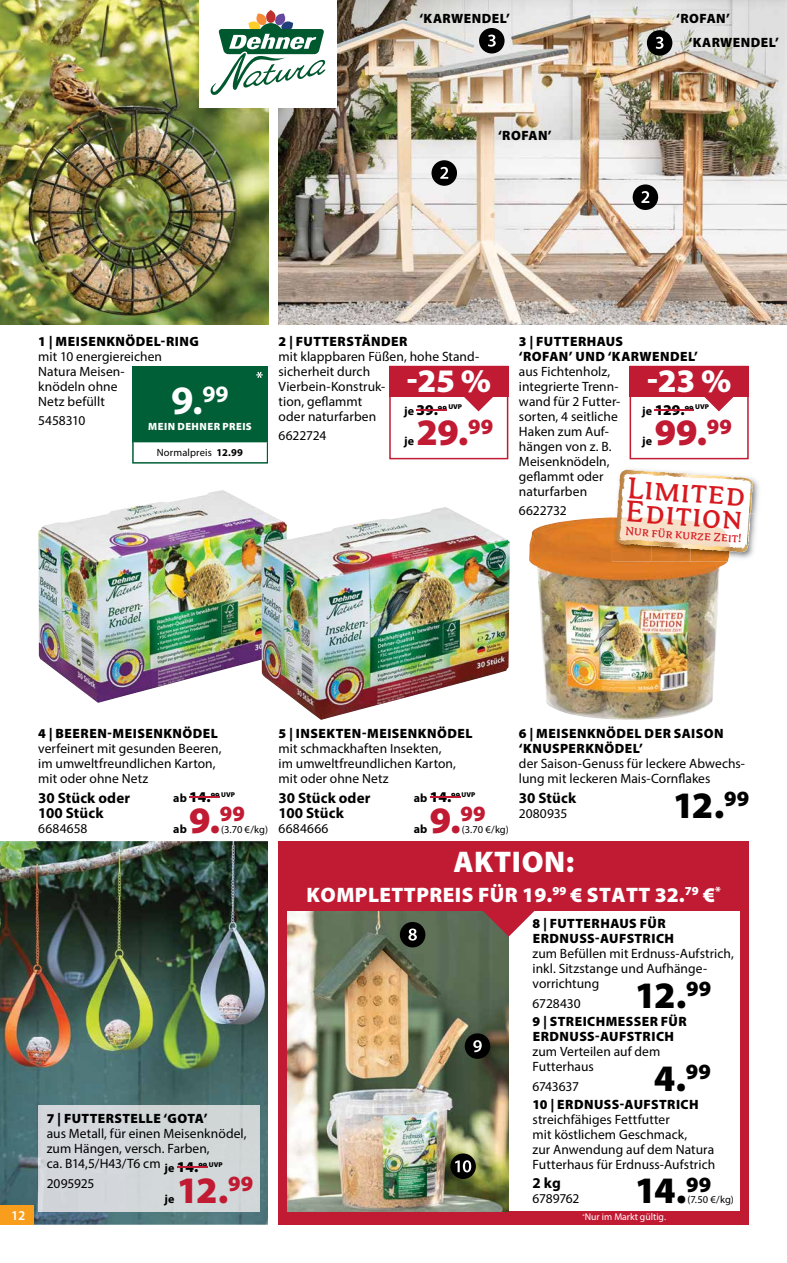
<style>
.page{position:relative;width:787px;height:1263px;background:#fff}
.page>*{position:absolute;margin:0;border:0;box-sizing:border-box;transform-origin:0 0}
.t1{font:700 40.5px "Myriad Pro";color:#fff}
.t2{font:900 37.5px "Myriad Pro";color:#c11a33}
.t3{font:900 37.5px "Myriad Pro";color:#000}
.t4{font:33.45px/23.4px "Avance Regular Caps";color:#d71920}
.t5{font:900 33px "Myriad Pro";color:#fff}
.t6{font:900 30px "Myriad Pro";letter-spacing:.02em;color:#fff}
.t7{font:900 21px "Myriad Pro";letter-spacing:.02em;color:#fff}
.t8{font:900 15px "Myriad Pro";color:#000}
.t9{font:700 15px/15px "Myriad Pro";letter-spacing:.005em;color:#000}
.t10{font:13.5px/15px "Myriad Pro";letter-spacing:.005em;color:#000}
.t11{font:900 13.5px/15px "Myriad Pro";letter-spacing:.035em;color:#000}
.t12{font:13.5px "Myriad Pro";letter-spacing:-.015em;color:#000}
.t13{font:13.5px "Myriad Pro";letter-spacing:-.025em;color:#000}
.t14{font:600 13.5px "Myriad Pro";color:#fff}
.t15{font:13.35px "Avance Regular Caps";color:#d71920}
.t16{font:700 12px "Myriad Pro";letter-spacing:.015em;color:#000}
.t17{font:10.5px "Myriad Pro";letter-spacing:.01em;color:#000}
.t18{font:900 10.5px "Myriad Pro";letter-spacing:.045em;color:#fff}
.t19{font:9.75px "Myriad Pro";color:#fff}
.s1{font-weight:700}
.s2{font-weight:700;font-size:12px}
</style>
<div class="page">
<div style="left:279px;top:841px;width:469px;height:384px;background:#c11a33"></div>
<div style="left:507px;top:910px;width:233px;height:301px;background:#fff"></div>
<img style="left:0;top:0;width:268px;height:324px">
<img style="left:279px;top:0;width:508px;height:325px">
<img style="left:529px;top:517px;width:198px;height:203px">
<img style="left:0;top:841px;width:268px;height:384px">
<img style="left:626px;top:469px;width:13px;height:1px">
<img style="left:752px;top:478px;width:7px;height:35px">
<img style="left:729px;top:513px;width:28px;height:46px">
<img style="left:612px;top:552px;width:39px;height:10px">
<img style="left:651px;top:552px;width:39px;height:10px">
<img style="left:690px;top:552px;width:39px;height:10px">
<svg style="left:612px;top:470px;width:140px;height:82px"></svg>
<div style="left:38px;top:1105px;width:221px;height:106px;background:#d2d7d9"></div>
<img style="left:287px;top:911px;width:221px;height:300px">
<img style="left:38px;top:490px;width:223px;height:213px">
<img style="left:261px;top:507px;width:249px;height:213px">
<svg style="left:480px;top:910px;width:57px;height:26px"></svg>
<hr style="left:177px;top:1166px;width:21px;height:2px;background:#c11a33">
<svg style="left:198px;top:1166px;width:9px;height:2px"></svg>
<div style="left:199px;top:0;width:137px;height:107px;background:#fff"></div>
<svg style="left:266px;top:10px;width:9px;height:13px"></svg>
<svg style="left:210px;top:13px;width:115px;height:82px"></svg>
<div style="left:431px;top:160px;width:26px;height:26px;background:#000;border-radius:50%"></div>
<svg style="left:440px;top:167px;width:8px;height:12px"></svg>
<div style="left:632px;top:184px;width:26px;height:26px;background:#000;border-radius:50%"></div>
<svg style="left:641px;top:191px;width:8px;height:12px"></svg>
<div style="left:479px;top:28px;width:25px;height:25px;background:#000;border-radius:50%"></div>
<svg style="left:488px;top:35px;width:7px;height:12px"></svg>
<div style="left:647px;top:30px;width:25px;height:26px;background:#000;border-radius:50%"></div>
<svg style="left:655px;top:37px;width:8px;height:12px"></svg>
<div style="left:389px;top:366px;width:119px;height:93px;border:2px solid #c11a33"></div>
<div style="left:389px;top:366px;width:119px;height:31px;background:#c11a33"></div>
<svg style="left:416px;top:397px;width:91px;height:14px"></svg>
<div style="left:629px;top:366px;width:119px;height:93px;border:2px solid #c11a33"></div>
<div style="left:629px;top:366px;width:119px;height:31px;background:#c11a33"></div>
<hr style="left:654px;top:409px;width:30px;height:1px;background:#c11a33">
<svg style="left:684px;top:397px;width:63px;height:14px"></svg>
<div style="left:400px;top:922px;width:25px;height:25px;background:#000;border-radius:50%"></div>
<svg style="left:408px;top:928px;width:9px;height:13px"></svg>
<div style="left:465px;top:1033px;width:25px;height:26px;background:#000;border-radius:50%"></div>
<svg style="left:473px;top:1040px;width:8px;height:12px"></svg>
<div style="left:450px;top:1153px;width:26px;height:26px;background:#000;border-radius:50%"></div>
<svg style="left:455px;top:1160px;width:16px;height:12px"></svg>
<hr style="left:189px;top:796px;width:22px;height:2px;background:#c11a33">
<svg style="left:211px;top:796px;width:9px;height:2px"></svg>
<hr style="left:430px;top:796px;width:21px;height:2px;background:#c11a33">
<svg style="left:451px;top:796px;width:9px;height:2px"></svg>
<div style="left:132px;top:366px;width:136px;height:76px;background:#005f36"></div>
<svg style="left:132px;top:442px;width:136px;height:22px"></svg>
<svg style="left:256px;top:372px;width:6px;height:6px"></svg>
<div style="left:0;top:1205px;width:34px;height:20px;background:#f99d1c"></div>
<p class="t11" style="left:419px;top:11px;width:92px">‘KARWENDEL’</p>
<p class="t11" style="left:498px;top:129px;width:55px">‘ROFAN’</p>
<p class="t11" style="left:676px;top:11px;width:55px">‘ROFAN’</p>
<p class="t11" style="left:688px;top:35px;width:92px">‘KARWENDEL’</p>
<p class="t11" style="left:38px;top:334px;width:162px">1 | MEISENKNÖDEL-RING</p>
<p class="t10" style="left:38px;top:348px;width:125px">mit 10 energiereichen<br>Natura Meisen&shy;knödeln ohne<br>Netz befüllt</p>
<p class="t10" style="left:38px;top:412px;width:49px">5458310</p>
<h1 class="t1" style="left:171px;top:374px;width:59px">9.<sup>99</sup></h1>
<p class="t18" style="left:148px;top:419px;width:105px">MEIN DEHNER PREIS</p>
<p class="t17" style="left:157px;top:446px;width:88px">Normalpreis <span class="s1">12.99</span></p>
<p class="t11" style="left:279px;top:334px;width:130px">2 | FUTTERSTÄNDER</p>
<p class="t10" style="left:279px;top:348px;width:202px">mit klappbaren Füßen, hohe Stand&shy;sicherheit durch<br>Vierbein-Konstruk-<br>tion, geflammt<br>oder naturfarben</p>
<p class="t10" style="left:279px;top:427px;width:49px">6622724</p>
<p class="t16" style="left:404px;top:433px;width:11px">je</p>
<h3 class="t5" style="left:406px;top:362px;width:86px">- 25 %</h3>
<p class="t8" style="left:404px;top:401px;width:60px"><span class="s2">je</span> 39.<sup>99</sup> <sup>UVP</sup></p>
<h2 class="t2" style="left:416px;top:411px;width:78px">29.<sup>99</sup></h2>
<p class="t11" style="left:519px;top:334px;width:181px">3 | FUTTERHAUS<br>‘ROFAN’ UND ‘KARWENDEL’</p>
<p class="t10" style="left:519px;top:363px;width:103px">aus Fichtenholz, integrierte Trenn - wand für 2 Futter&shy;sorten, 4 seitliche<br>Haken zum Auf&shy;hängen von z. B.<br>Meisenknödeln, geflammt oder naturfarben</p>
<p class="t10" style="left:519px;top:502px;width:49px">6622732</p>
<h3 class="t5" style="left:647px;top:362px;width:86px">- 23 %</h3>
<p class="t8" style="left:642px;top:401px;width:68px"><span class="s2">je</span> 129.<sup>99</sup> <sup>UVP</sup></p>
<h2 class="t2" style="left:654px;top:411px;width:79px">99.<sup>99</sup></h2>
<p class="t16" style="left:642px;top:433px;width:11px">je</p>
<h3 class="t4" style="left:628px;top:477px;width:119px;rotate:4deg">Limited<br>Edition</h3>
<p class="t15" style="left:626px;top:524px;width:118px;rotate:4deg">Nur für kurze Zeit!</p>
<p class="t14" style="left:11px;top:1206px;width:16px">12</p>
<p class="t11" style="left:38px;top:726px;width:181px">4 | BEEREN-MEISENKNÖDEL</p>
<p class="t10" style="left:38px;top:741px;width:185px">verfeinert mit gesunden Beeren, im umweltfreundlichen Karton, mit oder ohne Netz</p>
<p class="t9" style="left:38px;top:789px;width:93px">30 Stück oder<br>100 Stück</p>
<p class="t10" style="left:38px;top:820px;width:51px">6684658</p>
<p class="t8" style="left:173px;top:789px;width:63px"><span class="s2">ab</span> 14.<sup>99</sup> <sup>UVP</sup></p>
<p class="t16" style="left:173px;top:821px;width:15px">ab</p>
<h2 class="t2" style="left:189px;top:799px;width:57px">9.<sup>99</sup></h2>
<p class="t17" style="left:221px;top:823px;width:48px">(3.70 €/kg)</p>
<p class="t11" style="left:47px;top:1111px;width:162px">7 | FUTTERSTELLE ‘GOTA’</p>
<p class="t10" style="left:47px;top:1126px;width:201px">aus Metall, für einen Meisenknödel, zum Hängen, versch. Farben ,<br>ca. B14,5/H43/T6 cm</p>
<p class="t10" style="left:47px;top:1175px;width:49px">2095925</p>
<p class="t8" style="left:164px;top:1159px;width:60px"><span class="s2">je</span> 14.<sup>99</sup> <sup>UVP</sup></p>
<p class="t16" style="left:164px;top:1191px;width:11px">je</p>
<h2 class="t2" style="left:177px;top:1169px;width:78px">12.<sup>99</sup></h2>
<p class="t11" style="left:279px;top:726px;width:195px">5 | INSEKTEN-MEISENKNÖDEL</p>
<p class="t10" style="left:279px;top:741px;width:179px">mit schmackhaften Insekten, im umweltfreundlichen Karton, mit oder ohne Netz</p>
<p class="t9" style="left:279px;top:789px;width:93px">30 Stück oder<br>100 Stück</p>
<p class="t10" style="left:279px;top:820px;width:51px">6684666</p>
<p class="t8" style="left:414px;top:789px;width:63px"><span class="s2">ab</span> 14.<sup>99</sup> <sup>UVP</sup></p>
<p class="t16" style="left:414px;top:821px;width:15px">ab</p>
<h2 class="t2" style="left:430px;top:799px;width:57px">9.<sup>99</sup></h2>
<p class="t17" style="left:462px;top:823px;width:48px">(3.70 €/kg)</p>
<p class="t11" style="left:519px;top:726px;width:206px">6 | MEISENKNÖDEL DER SAISON ‘KNUSPERKNÖDEL’</p>
<p class="t10" style="left:519px;top:756px;width:227px">der Saison-Genuss für leckere Abwechs&shy;lung mit leckeren Mais-Cornflakes</p>
<p class="t9" style="left:519px;top:789px;width:59px">30 Stück</p>
<p class="t10" style="left:519px;top:805px;width:50px">2080935</p>
<h2 class="t3" style="left:672px;top:784px;width:78px">12.<sup>99</sup></h2>
<h3 class="t6" style="left:453px;top:845px;width:122px">AKTION:</h3>
<h3 class="t7" style="left:306px;top:883px;width:416px">KOMPLETTPREIS FÜR 19.<sup>99</sup> € STATT 32.<sup>79</sup> €<sup>*</sup></h3>
<p class="t11" style="left:532px;top:916px;width:143px">8 | FUTTERHAUS FÜR<br>ERDNUSS-AUFSTRICH</p>
<p class="t10" style="left:532px;top:946px;width:203px">zum Befüllen mit Erdnuss-Aufstrich, inkl. Sitzstange und Aufhänge&shy;vorrichtung</p>
<p class="t10" style="left:532px;top:995px;width:49px">6728430</p>
<h2 class="t3" style="left:634px;top:974px;width:78px">12.<sup>99</sup></h2>
<p class="t11" style="left:532px;top:1014px;width:156px">9 | STREICHMESSER FÜR<br>ERDNUSS-AUFSTRICH</p>
<p class="t10" style="left:532px;top:1044px;width:129px">zum Verteilen auf dem<br>Futterhaus</p>
<p class="t13" style="left:532px;top:1078px;width:48px">6743637</p>
<h2 class="t3" style="left:654px;top:1056px;width:59px">4.<sup>99</sup></h2>
<p class="t11" style="left:532px;top:1097px;width:167px">10 | ERDNUSS-AUFSTRICH</p>
<p class="t10" style="left:532px;top:1112px;width:184px">streichfähiges Fettfutter<br>mit köstlichem Geschmack,<br>zur Anwendung auf dem Natura<br>Futterhaus für Erdnuss-Aufstrich</p>
<p class="t9" style="left:532px;top:1175px;width:30px">2 kg</p>
<p class="t12" style="left:532px;top:1190px;width:48px">6789762</p>
<h2 class="t3" style="left:635px;top:1169px;width:78px">14.<sup>99</sup></h2>
<p class="t17" style="left:687px;top:1193px;width:48px">(7.50 €/kg)</p>
<p class="t19" style="left:582px;top:1211px;width:85px"><sup>*</sup>Nur im Markt gültig.</p>
</div>
